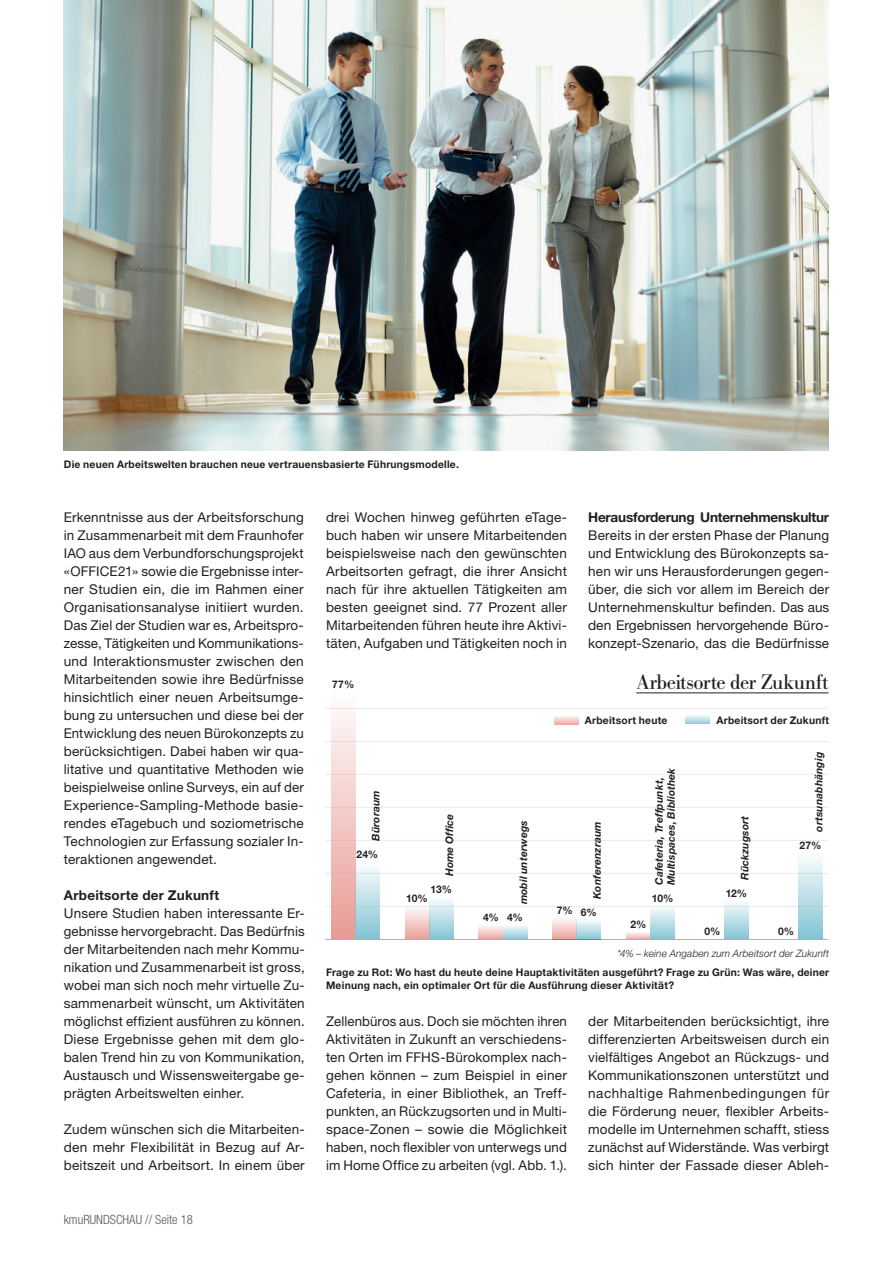
<style>
.page{position:relative;width:893px;height:1263px;background:#fff}
.page>*{position:absolute;margin:0;border:0;box-sizing:border-box;transform-origin:0 0}
.t1{font:21.9px "URW Bodoni T";letter-spacing:-.015em;color:#231f20}
.t2{font:13.5px/18px "Helvetica Neue LT Std";letter-spacing:.015em;color:#231f20;text-align:justify}
.t3{font:700 13.5px "Helvetica Neue LT Std";letter-spacing:-.02em;color:#231f20}
.t4{font:700 13.5px "Helvetica Neue LT Std";letter-spacing:.02em;color:#231f20}
.t5{font:300 condensed 12.75px "Helvetica Neue LT Std";color:#57585a}
.t6{font:700 10.5px/13.5px "Helvetica Neue LT Std";letter-spacing:.02em;color:#231f20}
.t7{font:italic 700 10.5px/12px "Helvetica Neue LT Std";letter-spacing:.005em;color:#231f20}
.t8{font:italic 300 10.2px "Helvetica Neue LT Std";letter-spacing:.015em;color:#231f20}
</style>
<div class="page">
<img style="left:64px;top:0;width:765px;height:450px">
<hr style="left:325px;top:906px;width:503px;height:1px;background:#c7c8ca">
<hr style="left:325px;top:873px;width:503px;height:1px;background:#c7c8ca">
<hr style="left:325px;top:840px;width:503px;height:1px;background:#c7c8ca">
<hr style="left:325px;top:807px;width:503px;height:1px;background:#c7c8ca">
<hr style="left:325px;top:774px;width:503px;height:1px;background:#c7c8ca">
<hr style="left:325px;top:741px;width:503px;height:1px;background:#c7c8ca">
<hr style="left:325px;top:708px;width:503px;height:1px;background:#c7c8ca">
<div style="left:331px;top:692px;width:24px;height:247px;background:linear-gradient(to bottom,#fdfdfd,#e99a95)"></div>
<div style="left:355px;top:862px;width:24px;height:77px;background:linear-gradient(to bottom,#fbfdfd,#81c3d3)"></div>
<svg style="left:405px;top:906px;width:24px;height:33px"></svg>
<div style="left:429px;top:897px;width:24px;height:42px;background:linear-gradient(to bottom,#fafcfd,#88c6d5)"></div>
<svg style="left:479px;top:926px;width:24px;height:13px"></svg>
<svg style="left:503px;top:926px;width:24px;height:13px"></svg>
<svg style="left:553px;top:919px;width:24px;height:20px"></svg>
<svg style="left:577px;top:921px;width:24px;height:18px"></svg>
<svg style="left:626px;top:932px;width:25px;height:7px"></svg>
<svg style="left:651px;top:906px;width:24px;height:33px"></svg>
<div style="left:724px;top:901px;width:25px;height:38px;background:linear-gradient(to bottom,#f8fbfc,#88c7d6)"></div>
<div style="left:798px;top:853px;width:24px;height:86px;background:linear-gradient(to bottom,#fafcfc,#83c4d3)"></div>
<hr style="left:325px;top:939px;width:503px;height:1px;background:#231f20">
<svg style="left:554px;top:716px;width:24px;height:8px"></svg>
<svg style="left:686px;top:715px;width:24px;height:9px"></svg>
<hr style="left:636px;top:692px;width:192px;height:1px;background:#231f20">
<p class="t6" style="left:64px;top:457px;width:397px">Die neuen Arbeitswelten brauchen neue vertrauensbasierte Führungsmodelle.</p>
<p class="t2" style="left:64px;top:508px;width:242px">Erkenntnisse aus der Arbeitsforschung in Zusammenarbeit mit dem Fraunhofer IAO aus dem Verbundforschungsprojekt «OFFICE21» sowie die Ergebnisse inter&shy;ner Studien ein, die im Rahmen einer Organisationsanalyse initiiert wurden.<br>Das Ziel der Studien war es, Arbeitspro&shy;zesse, Tätigkeiten und Kommunikations&shy;und Interaktionsmuster zwischen den Mitarbeitenden sowie ihre Bedürfnisse hinsichtlich einer neuen Arbeitsumge&shy;bung zu untersuchen und diese bei der Entwicklung des neuen Bürokonzepts zu berücksichtigen. Dabei haben wir qua&shy;litative und quantitative Methoden wie beispielweise online Surveys, ein auf der Experience-Sampling-Methode basie&shy;rendes eTagebuch und soziometrische Technologien zur Erfassung sozialer In&shy;teraktionen angewendet.</p>
<p class="t4" style="left:64px;top:887px;width:157px">Arbeitsorte der Zukunft</p>
<p class="t2" style="left:64px;top:904px;width:242px">Unsere Studien haben interessante Er&shy;gebnisse hervorgebracht. Das Bedürfnis der Mitarbeitenden nach mehr Kommu&shy;nikation und Zusammenarbeit ist gross, wobei man sich noch mehr virtuelle Zu&shy;sammenarbeit wünscht, um Aktivitäten möglichst effizient ausführen zu können.<br>Diese Ergebnisse gehen mit dem glo&shy;balen Trend hin zu von Kommunikation, Austausch und Wissensweitergabe ge&shy;prägten Arbeitswelten einher.</p>
<p class="t2" style="left:64px;top:1120px;width:242px">Zudem wünschen sich die Mitarbeiten&shy;den mehr Flexibilität in Bezug auf Ar&shy;beitszeit und Arbeitsort. In einem über</p>
<p class="t5" style="left:64px;top:1212px;width:131px">kmuRUNDSCHAU // Seite 18</p>
<p class="t2" style="left:326px;top:508px;width:242px">drei Wochen hinweg geführten eTage&shy;buch haben wir unsere Mitarbeitenden beispielsweise nach den gewünschten Arbeitsorten gefragt, die ihrer Ansicht nach für ihre aktuellen Tätigkeiten am besten geeignet sind. 77 Prozent aller Mitarbeitenden führen heute ihre Aktivi&shy;täten, Aufgaben und Tätigkeiten noch in</p>
<p class="t6" style="left:332px;top:677px;width:24px">77%</p>
<p class="t3" style="left:588px;top:509px;width:242px">Herausforderung Unternehmenskultur</p>
<p class="t2" style="left:588px;top:526px;width:242px">Bereits in der ersten Phase der Planung und Entwicklung des Bürokonzepts sa&shy;hen wir uns Herausforderungen gegen&shy;über, die sich vor allem im Bereich der Unternehmenskultur befinden. Das aus den Ergebnissen hervorgehende Büro&shy;konzept-Szenario, das die Bedürfnisse</p>
<h1 class="t1" style="left:637px;top:670px;width:193px">Arbeitsorte der Zukunft</h1>
<p class="t6" style="left:585px;top:713px;width:84px">Arbeitsort heute</p>
<p class="t6" style="left:716px;top:713px;width:114px">Arbeitsort der Zukunft</p>
<p class="t7" style="left:369px;top:841px;width:52px;rotate:-90deg">Büroraum</p>
<p class="t6" style="left:356px;top:847px;width:23px">24%</p>
<p class="t7" style="left:443px;top:876px;width:64px;rotate:-90deg">Home Office</p>
<p class="t7" style="left:517px;top:904px;width:85px;rotate:-90deg">mobil unterwegs</p>
<p class="t7" style="left:591px;top:899px;width:79px;rotate:-90deg">Konferenzraum</p>
<p class="t6" style="left:430px;top:882px;width:23px">13%</p>
<p class="t6" style="left:406px;top:891px;width:23px">10%</p>
<p class="t6" style="left:557px;top:903px;width:17px">7%</p>
<p class="t6" style="left:581px;top:905px;width:18px">6%</p>
<p class="t6" style="left:483px;top:910px;width:17px">4%</p>
<p class="t6" style="left:507px;top:911px;width:17px">4%</p>
<p class="t7" style="left:653px;top:885px;width:119px;rotate:-90deg">Cafeteria, Treffpunkt,<br>Multispaces, Bibliothek</p>
<p class="t6" style="left:652px;top:891px;width:23px">10%</p>
<p class="t6" style="left:630px;top:917px;width:18px">2%</p>
<p class="t7" style="left:739px;top:879px;width:65px;rotate:-90deg">Rückzugsort</p>
<p class="t6" style="left:726px;top:886px;width:23px">12%</p>
<p class="t7" style="left:812px;top:831px;width:81px;rotate:-90deg">ortsunabhängig</p>
<p class="t6" style="left:799px;top:838px;width:23px">27%</p>
<p class="t6" style="left:704px;top:924px;width:18px">0%</p>
<p class="t6" style="left:778px;top:924px;width:18px">0%</p>
<p class="t8" style="left:617px;top:947px;width:213px">*4% – keine Angaben zum Arbeitsort der Zukunft</p>
<p class="t6" style="left:326px;top:965px;width:505px">Frage zu Rot: Wo hast du heute deine Hauptaktivitäten ausgeführt? Frage zu Grün: Was wäre, deiner<br>Meinung nach, ein optimaler Ort für die Ausführung dieser Aktivität?</p>
<p class="t2" style="left:326px;top:1012px;width:242px">Zellenbüros aus. Doch sie möchten ihren Aktivitäten in Zukunft an verschiedens&shy;ten Orten im FFHS-Bürokomplex nach&shy;gehen können – zum Beispiel in einer Cafeteria, in einer Bibliothek, an Treff&shy;punkten, an Rückzugsorten und in Multi&shy;space-Zonen – sowie die Möglichkeit haben, noch flexibler von unterwegs und im Home Office zu arbeiten (vgl. Abb. 1.).</p>
<p class="t2" style="left:588px;top:1012px;width:242px">der Mitarbeitenden berücksichtigt, ihre differenzierten Arbeitsweisen durch ein vielfältiges Angebot an Rückzugs- und Kommunikationszonen unterstützt und nachhaltige Rahmenbedingungen für die Förderung neuer, flexibler Arbeits&shy;modelle im Unternehmen schafft, stiess zunächst auf Widerstände. Was verbirgt sich hinter der Fassade dieser Ableh-</p>
</div>
